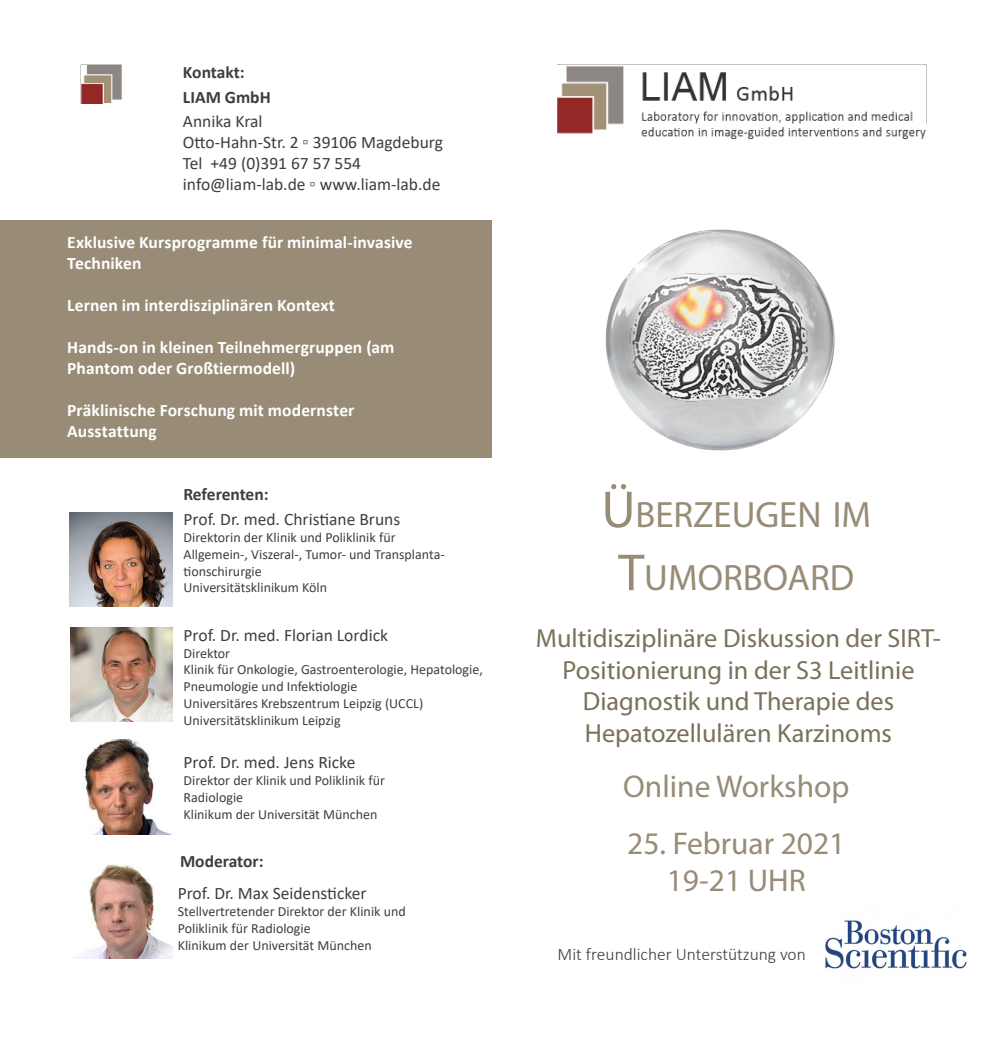
<style>
.page{position:relative;width:983px;height:1042px;background:#fff}
.page>*{position:absolute;margin:0;border:0;box-sizing:border-box;transform-origin:0 0}
.t1{font:36.75px "Myriad Pro";color:#988c77}
.t2{font:31.5px "Myriad Pro";color:#988c77}
.t3{font:26.25px/31.5px "Myriad Pro";color:#7a715a;text-align:center}
.t4{font:700 17.5px/21px "Calibri";letter-spacing:.005em;color:#fff}
.t5{font:17.5px "Calibri";color:#3e3e3f}
.t6{font:700 17.5px "Calibri";color:#3e3e3f}
.t7{font:300 17.5px "Calibri";color:#3e3e3f}
.t8{font:14px/16.8px "Calibri";color:#3e3e3f}
.s1{font-size:52.5px}
</style>
<div class="page">
<div style="left:0;top:220px;width:491px;height:238px;background:#988c77"></div>
<svg style="left:80px;top:64px;width:42px;height:40px"></svg>
<img style="left:605px;top:229px;width:230px;height:222px">
<img style="left:825px;top:920px;width:142px;height:49px">
<img style="left:72px;top:864px;width:100px;height:95px">
<img style="left:71px;top:627px;width:101px;height:94px">
<img style="left:84px;top:740px;width:86px;height:94px">
<img style="left:70px;top:512px;width:102px;height:95px">
<img style="left:81px;top:65px;width:41px;height:38px">
<img style="left:557px;top:66px;width:368px;height:73px">
<p class="t6" style="left:183px;top:60px;width:63px">Kontakt:</p>
<p class="t6" style="left:183px;top:85px;width:89px">LIAM GmbH</p>
<p class="t5" style="left:183px;top:109px;width:81px">Annika Kral</p>
<p class="t5" style="left:183px;top:130px;width:261px">Otto-Hahn-Str. 2 ▫ 39106 Magdeburg</p>
<p class="t5" style="left:183px;top:151px;width:180px">Tel +49 (0)391 67 57 554</p>
<p class="t5" style="left:183px;top:172px;width:259px">info@liam-lab.de ▫ www.liam-lab.de</p>
<p class="t4" style="left:67px;top:232px;width:347px">Exklusive Kursprogramme für minimal-invasive<br>Techniken</p>
<p class="t4" style="left:67px;top:295px;width:269px">Lernen im interdisziplinären Kontext</p>
<p class="t4" style="left:67px;top:337px;width:328px">Hands-on in kleinen Teilnehmergruppen (am<br>Phantom oder Großtiermodell)</p>
<p class="t4" style="left:67px;top:400px;width:289px">Präklinische Forschung mit modernster<br>Ausstattung</p>
<p class="t6" style="left:183px;top:481px;width:87px">Referenten:</p>
<p class="t5" style="left:183px;top:507px;width:218px">Prof. Dr. med. Christiane Bruns</p>
<p class="t8" style="left:183px;top:528px;width:213px">Direktorin der Klinik und Poliklinik für</p>
<p class="t8" style="left:183px;top:545px;width:262px">Allgemein-, Viszeral-, Tumor- und Transplanta&shy;tionschirurgie</p>
<p class="t8" style="left:183px;top:579px;width:145px">Universitätsklinikum Köln</p>
<p class="t5" style="left:183px;top:623px;width:206px">Prof. Dr. med. Florian Lordick</p>
<p class="t8" style="left:183px;top:644px;width:48px">Direktor</p>
<p class="t8" style="left:183px;top:661px;width:301px">Klinik für Onkologie, Gastroenterologie, Hepatologie,<br>Pneumologie und Infektiologie</p>
<p class="t8" style="left:183px;top:694px;width:241px">Universitäres Krebszentrum Leipzig (UCCL)</p>
<p class="t8" style="left:183px;top:711px;width:159px">Universitätsklinikum Leipzig</p>
<p class="t5" style="left:183px;top:750px;width:173px">Prof. Dr. med. Jens Ricke</p>
<p class="t8" style="left:183px;top:772px;width:203px">Direktor der Klinik und Poliklinik für</p>
<p class="t8" style="left:183px;top:788px;width:61px">Radiologie</p>
<p class="t8" style="left:183px;top:805px;width:195px">Klinikum der Universität München</p>
<p class="t6" style="left:180px;top:848px;width:85px">Moderator:</p>
<p class="t5" style="left:178px;top:881px;width:190px">Prof. Dr. Max Seidensticker</p>
<p class="t8" style="left:178px;top:903px;width:229px">Stellvertretender Direktor der Klinik und</p>
<p class="t8" style="left:178px;top:919px;width:134px">Poliklinik für Radiologie</p>
<p class="t8" style="left:178px;top:936px;width:195px">Klinikum der Universität München</p>
<p class="t1" style="left:601px;top:492px;width:271px"><span class="s1">Ü</span>BERZEUGEN IM</p>
<p class="t1" style="left:618px;top:555px;width:237px"><span class="s1">T</span>UMORBOARD</p>
<p class="t3" style="left:536px;top:622px;width:406px">Multidisziplinäre Diskussion der SIRT-<br>Positionierung in der S3 Leitlinie</p>
<p class="t3" style="left:582px;top:685px;width:313px">Diagnostik und Therapie des</p>
<p class="t3" style="left:585px;top:717px;width:308px">Hepatozellulären Karzinoms</p>
<p class="t2" style="left:623px;top:767px;width:228px">Online Workshop</p>
<p class="t2" style="left:627px;top:823px;width:220px">25. Februar 2021</p>
<p class="t2" style="left:666px;top:861px;width:140px">19-21 UHR</p>
<p class="t7" style="left:557px;top:943px;width:250px">Mit freundlicher Unterstützung von</p>
</div>
